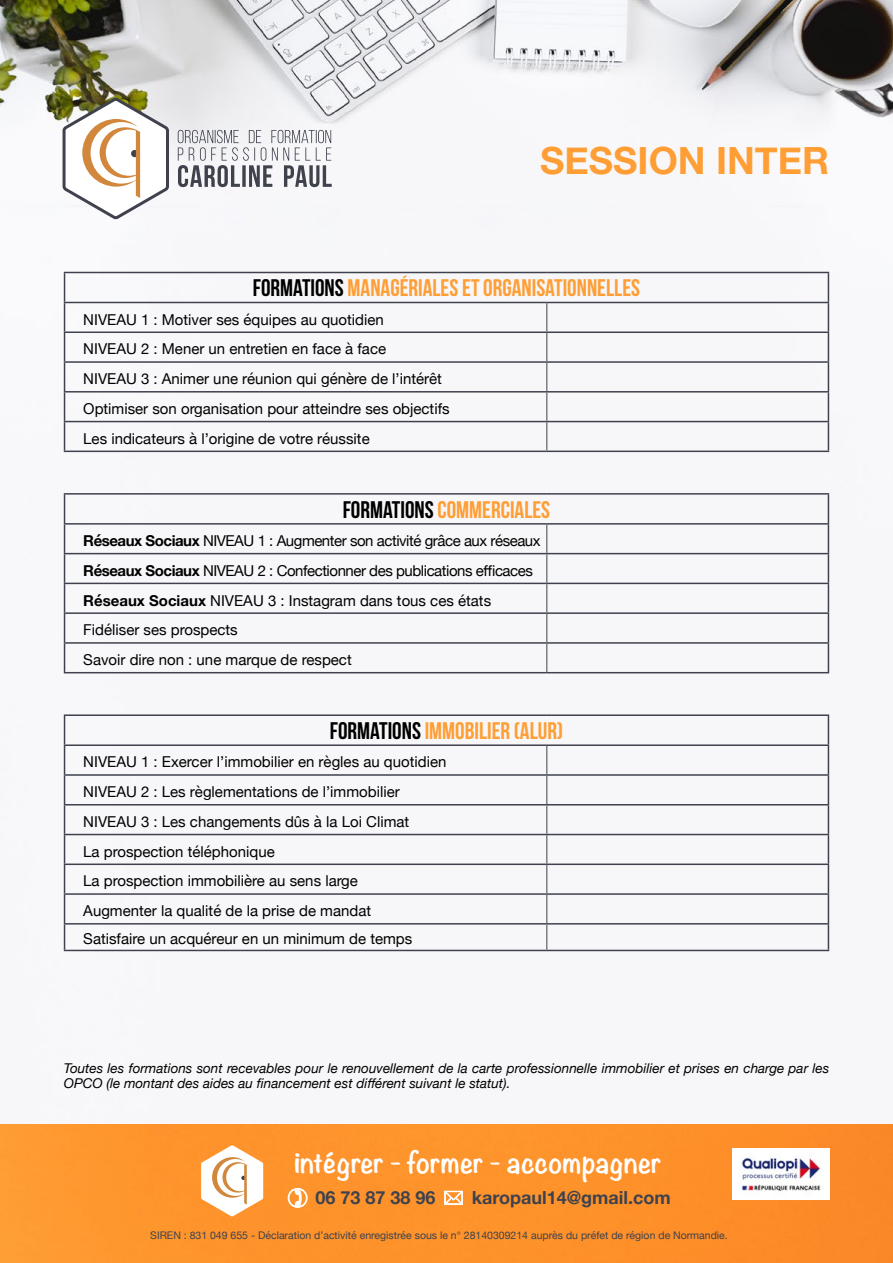
<style>
.page{position:relative;width:893px;height:1263px;background:#fff}
.page>*{position:absolute;margin:0;border:0;box-sizing:border-box;transform-origin:0 0}
.t1{font:700 37.5px "Helvetica Neue";color:#ff9e35}
.t2{font:700 27px "Noteworthy";color:#fff}
.t3{font:700 24px "Bebas Neue";color:#ff9e35}
.t4{font:700 18px "Helvetica Neue";color:#3f424d}
.t5{font:15px/29.7px "Helvetica Neue";color:#000}
.t6{font:15px/29.7px "Helvetica Neue";letter-spacing:-.03em;color:#000}
.t7{font:italic 13.5px/15px "Helvetica Neue";color:#000}
.t8{font:10.5px "Helvetica Neue";color:#3f424d}
.s1{color:#000}
.s2{font-weight:700}
</style>
<div class="page">
<img style="left:0;top:0;width:893px;height:1263px">
<svg style="left:178px;top:130px;width:154px;height:57px"></svg>
<svg style="left:201px;top:1145px;width:62px;height:71px"></svg>
<img style="left:733px;top:1148px;width:96px;height:52px">
<hr style="left:64px;top:272px;width:483px;height:1px;background:#3f424d">
<hr style="left:547px;top:272px;width:282px;height:1px;background:#3f424d">
<hr style="left:64px;top:302px;width:483px;height:1px;background:#3f424d">
<hr style="left:547px;top:302px;width:282px;height:1px;background:#3f424d">
<hr style="left:64px;top:331px;width:483px;height:2px;background:#3f424d">
<hr style="left:547px;top:331px;width:282px;height:2px;background:#3f424d">
<svg style="left:64px;top:273px;width:1px;height:178px"></svg>
<svg style="left:828px;top:273px;width:1px;height:178px"></svg>
<hr style="left:64px;top:493px;width:483px;height:2px;background:#3f424d">
<hr style="left:547px;top:493px;width:282px;height:2px;background:#3f424d">
<hr style="left:64px;top:523px;width:483px;height:2px;background:#3f424d">
<hr style="left:547px;top:523px;width:282px;height:2px;background:#3f424d">
<hr style="left:64px;top:553px;width:483px;height:1px;background:#3f424d">
<hr style="left:547px;top:553px;width:282px;height:1px;background:#3f424d">
<hr style="left:64px;top:583px;width:483px;height:1px;background:#3f424d">
<hr style="left:547px;top:583px;width:282px;height:1px;background:#3f424d">
<hr style="left:64px;top:642px;width:483px;height:2px;background:#3f424d">
<svg style="left:64px;top:495px;width:1px;height:177px"></svg>
<hr style="left:547px;top:642px;width:282px;height:2px;background:#3f424d">
<svg style="left:828px;top:495px;width:1px;height:177px"></svg>
<hr style="left:64px;top:672px;width:483px;height:1px;background:#3f424d">
<hr style="left:547px;top:672px;width:282px;height:1px;background:#3f424d">
<hr style="left:64px;top:714px;width:483px;height:2px;background:#3f424d">
<hr style="left:547px;top:714px;width:282px;height:2px;background:#3f424d">
<hr style="left:64px;top:744px;width:483px;height:2px;background:#3f424d">
<hr style="left:547px;top:744px;width:282px;height:2px;background:#3f424d">
<hr style="left:64px;top:774px;width:483px;height:2px;background:#3f424d">
<hr style="left:547px;top:774px;width:282px;height:2px;background:#3f424d">
<svg style="left:64px;top:716px;width:1px;height:234px"></svg>
<svg style="left:828px;top:716px;width:1px;height:234px"></svg>
<svg style="left:547px;top:303px;width:1px;height:148px"></svg>
<svg style="left:547px;top:525px;width:1px;height:147px"></svg>
<svg style="left:547px;top:746px;width:1px;height:204px"></svg>
<hr style="left:64px;top:361px;width:483px;height:2px;background:#3f424d">
<hr style="left:547px;top:361px;width:282px;height:2px;background:#3f424d">
<hr style="left:64px;top:391px;width:483px;height:1px;background:#3f424d">
<hr style="left:547px;top:391px;width:282px;height:1px;background:#3f424d">
<hr style="left:64px;top:421px;width:483px;height:1px;background:#3f424d">
<hr style="left:547px;top:421px;width:282px;height:1px;background:#3f424d">
<hr style="left:64px;top:451px;width:483px;height:1px;background:#3f424d">
<hr style="left:547px;top:451px;width:282px;height:1px;background:#3f424d">
<hr style="left:64px;top:612px;width:483px;height:2px;background:#3f424d">
<hr style="left:547px;top:612px;width:282px;height:2px;background:#3f424d">
<hr style="left:64px;top:804px;width:483px;height:1px;background:#3f424d">
<hr style="left:547px;top:804px;width:282px;height:1px;background:#3f424d">
<hr style="left:64px;top:834px;width:483px;height:1px;background:#3f424d">
<hr style="left:547px;top:834px;width:282px;height:1px;background:#3f424d">
<hr style="left:64px;top:863px;width:483px;height:2px;background:#3f424d">
<hr style="left:547px;top:863px;width:282px;height:2px;background:#3f424d">
<hr style="left:64px;top:893px;width:483px;height:2px;background:#3f424d">
<hr style="left:547px;top:893px;width:282px;height:2px;background:#3f424d">
<hr style="left:64px;top:923px;width:483px;height:1px;background:#3f424d">
<hr style="left:547px;top:923px;width:282px;height:1px;background:#3f424d">
<hr style="left:64px;top:950px;width:483px;height:1px;background:#3f424d">
<hr style="left:547px;top:950px;width:282px;height:1px;background:#3f424d">
<svg style="left:61px;top:95px;width:110px;height:127px"></svg>
<svg style="left:288px;top:1188px;width:19px;height:19px"></svg>
<svg style="left:445px;top:1191px;width:20px;height:14px"></svg>
<h1 class="t1" style="left:540px;top:131px;width:290px">SESSION INTER</h1>
<h3 class="t3" style="left:253px;top:275px;width:389px"><span class="s1">FORMATIONS</span> MANAGÉRIALES ET ORGANISATIONNELLES</h3>
<p class="t5" style="left:83px;top:305px;width:368px">NIVEAU 1 : Motiver ses équipes au quotidien<br>NIVEAU 2 : Mener un entretien en face à face<br>NIVEAU 3 : Animer une réunion qui génère de l’intérêt Optimiser son organisation pour atteindre ses objectifs Les indicateurs à l’origine de votre réussite</p>
<h3 class="t3" style="left:343px;top:496px;width:209px"><span class="s1">FORMATIONS</span> COMMERCIALES</h3>
<p class="t6" style="left:83px;top:527px;width:459px"><span class="s2">Réseaux Sociaux</span> NIVEAU 1 : Augmenter son activité grâce aux réseaux <span class="s2">Réseaux Sociaux</span> NIVEAU 2 : Confectionner des publications efficaces <span class="s2">Réseaux Sociaux</span> NIVEAU 3 : Instagram dans tous ces états Fidéliser ses prospects<br>Savoir dire non : une marque de respect</p>
<h3 class="t3" style="left:330px;top:718px;width:235px"><span class="s1">FORMATIONS</span> IMMOBILIER (ALUR)</h3>
<p class="t5" style="left:83px;top:748px;width:365px">NIVEAU 1 : Exercer l’immobilier en règles au quotidien NIVEAU 2 : Les règlementations de l’immobilier NIVEAU 3 : Les changements dûs à la Loi Climat<br>La prospection téléphonique<br>La prospection immobilière au sens large<br>Augmenter la qualité de la prise de mandat</p>
<p class="t5" style="left:83px;top:925px;width:331px">Satisfaire un acquéreur en un minimum de temps</p>
<p class="t7" style="left:64px;top:1061px;width:767px">Toutes les formations sont recevables pour le renouvellement de la carte professionnelle immobilier et prises en charge par les<br>OPCO (le montant des aides au financement est différent suivant le statut).</p>
<h2 class="t2" style="left:295px;top:1138px;width:369px">intégrer - former - accompagner</h2>
<p class="t4" style="left:315px;top:1184px;width:122px">06 73 87 38 96</p>
<p class="t4" style="left:472px;top:1184px;width:200px">karopaul14@gmail.com</p>
<p class="t8" style="left:150px;top:1228px;width:579px">SIREN : 831 049 655 - Déclaration d’activité enregistrée sous le n° 28140309214 auprès du préfet de région de Normandie.</p>
</div>
